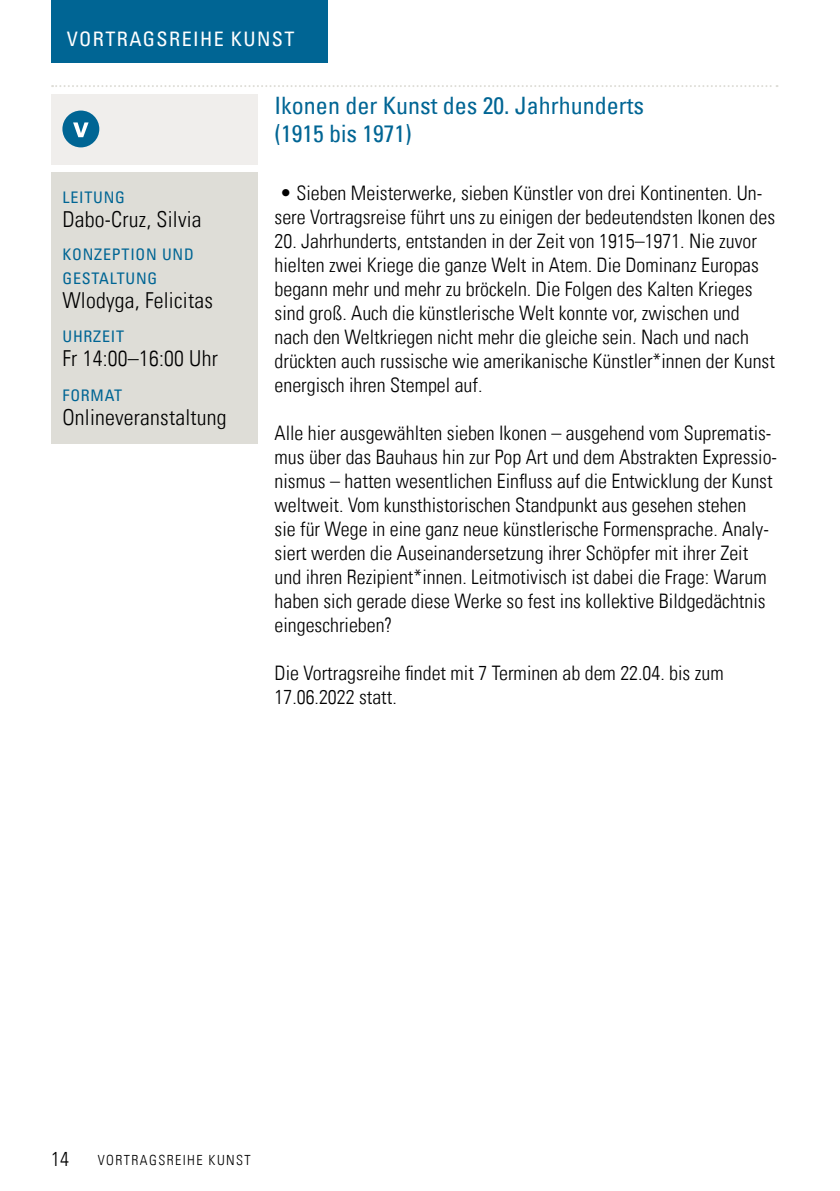
<style>
.page{position:relative;width:840px;height:1191px;background:#fff}
.page>*{position:absolute;margin:0;border:0;box-sizing:border-box;transform-origin:0 0}
.t1{font:condensed 24px/28.8px "Univers Com 57";color:#006594}
.t2{font:22px "Univers Com 47 Light Cond";letter-spacing:.01em;color:#000}
.t3{font:20px/24px "Univers Com 47 Light Cond";color:#000}
.t4{font:condensed 20px "Univers Com 57";letter-spacing:.07em;color:#fff}
.t5{font:condensed 16px/24px "Univers Com 57";letter-spacing:.05em;color:#006594}
.t6{font:14px "Univers Com 47 Light Cond";letter-spacing:.1em;color:#000}
</style>
<div class="page">
<div style="left:51px;top:0;width:276px;height:63px;background:#006594"></div>
<svg style="left:52px;top:85px;width:725px;height:2px"></svg>
<div style="left:51px;top:172px;width:206px;height:271px;background:#deddd7"></div>
<div style="left:51px;top:94px;width:206px;height:70px;background:#f0eeec"></div>
<div style="left:62px;top:111px;width:37px;height:36px;background:#006594;border-radius:50%"></div>
<svg style="left:73px;top:122px;width:15px;height:15px"></svg>
<p class="t4" style="left:67px;top:26px;width:229px">VORTRAGSREIHE KUNST</p>
<p class="t5" style="left:62px;top:185px;width:64px">LEITUNG</p>
<p class="t2" style="left:62px;top:206px;width:141px">Dabo-Cruz, Silvia</p>
<p class="t5" style="left:62px;top:242px;width:133px">KONZEPTION UND<br>GESTALTUNG</p>
<p class="t2" style="left:62px;top:287px;width:152px">Wlodyga, Felicitas</p>
<p class="t5" style="left:62px;top:324px;width:63px">UHRZEIT</p>
<p class="t2" style="left:62px;top:345px;width:157px">Fr 14:00–16:00 Uhr</p>
<p class="t5" style="left:62px;top:383px;width:61px">FORMAT</p>
<p class="t2" style="left:62px;top:404px;width:165px">Onlineveranstaltung</p>
<p class="t1" style="left:274px;top:90px;width:371px">Ikonen der Kunst des 20. Jahrhunderts (1915 bis 1971)</p>
<p class="t3" style="left:274px;top:181px;width:502px">• Sieben Meisterwerke, sieben Künstler von drei Kontinenten. Un&shy;sere Vortragsreise führt uns zu einigen der bedeutendsten Ikonen des</p>
<p class="t3" style="left:274px;top:229px;width:501px">20. Jahrhunderts, entstanden in der Zeit von 1915–1971. Nie zuvor hielten zwei Kriege die ganze Welt in Atem. Die Dominanz Europas begann mehr und mehr zu bröckeln. Die Folgen des Kalten Krieges sind groß. Auch die künstlerische Welt konnte vor, zwischen und nach den Weltkriegen nicht mehr die gleiche sein. Nach und nach drückten auch russische wie amerikanische Künstler*innen der Kunst energisch ihren Stempel auf.</p>
<p class="t3" style="left:274px;top:421px;width:503px">Alle hier ausgewählten sieben Ikonen – ausgehend vom Suprematis&shy;mus über das Bauhaus hin zur Pop Art und dem Abstrakten Expressio&shy;nismus – hatten wesentlichen Einfluss auf die Entwicklung der Kunst weltweit. Vom kunsthistorischen Standpunkt aus gesehen stehen<br>sie für Wege in eine ganz neue künstlerische Formensprache. Analy&shy;siert werden die Auseinandersetzung ihrer Schöpfer mit ihrer Zeit und ihren Rezipient*innen. Leitmotivisch ist dabei die Frage: Warum haben sich gerade diese Werke so fest ins kollektive Bildgedächtnis eingeschrieben?</p>
<p class="t3" style="left:274px;top:661px;width:450px">Die Vortragsreihe findet mit 7 Terminen ab dem 22.04. bis zum<br>17.06.2022 statt.</p>
<p class="t3" style="left:51px;top:1146px;width:19px">14</p>
<p class="t6" style="left:98px;top:1151px;width:154px">VORTRAGSREIHE KUNST</p>
</div>
